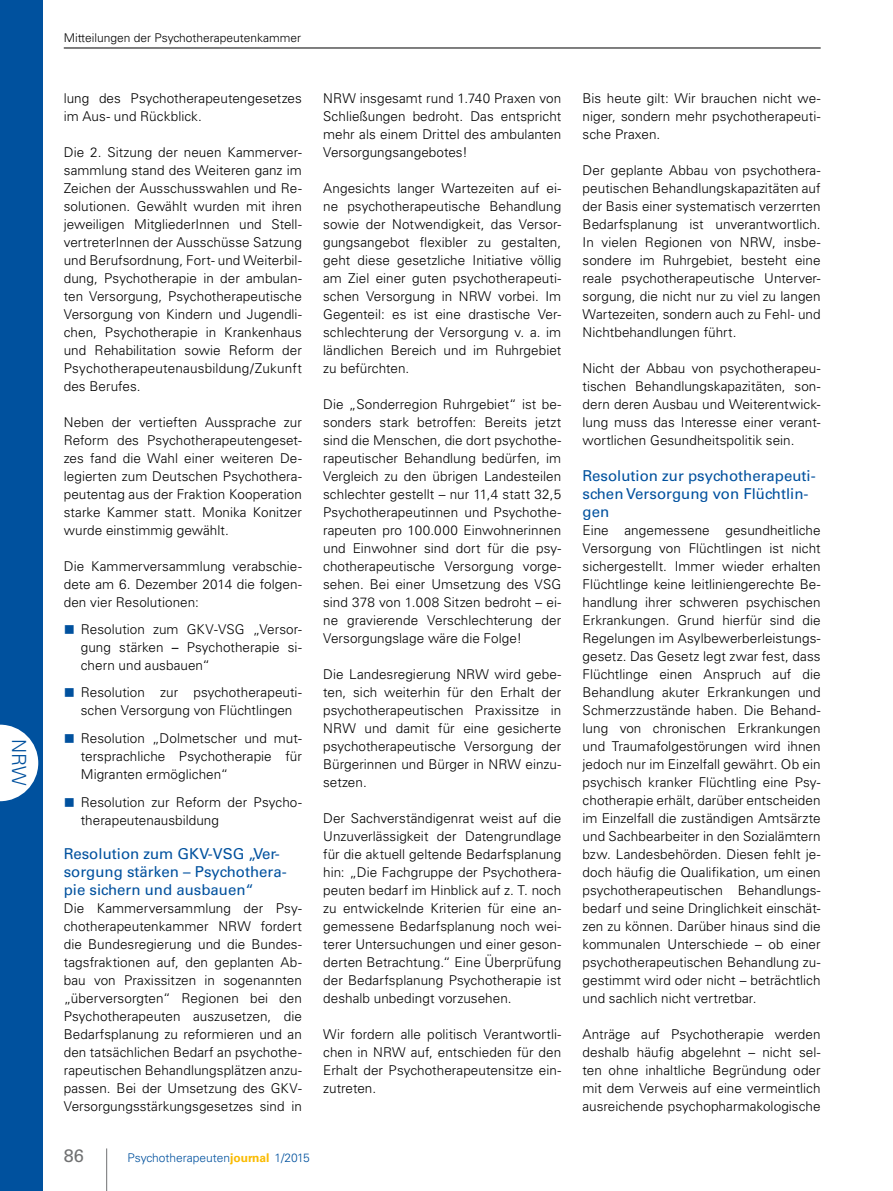
<style>
.page{position:relative;width:893px;height:1191px;background:#fff}
.page>*{position:absolute;margin:0;border:0;box-sizing:border-box;transform-origin:0 0}
.t1{font:300 19.5px "Univers LT Std";color:#00519e}
.t2{font:18px "Univers LT Std";color:#707172}
.t3{font:15px/18px "Univers LT Std";color:#00519e}
.t4{font:300 13.5px/18px "Univers LT Std";letter-spacing:.005em;color:#000;text-align:justify}
.t5{font:300 12px "Univers LT Std";color:#000}
.t6{font:300 12px "Univers LT Std";color:#00519e}
.s1{font-weight:400}
.s2{font-weight:700;color:#fabb00}
</style>
<div class="page">
<hr style="left:106px;top:1148px;width:1px;height:43px;background:#707172">
<hr style="left:64px;top:48px;width:757px;height:1px;background:#000">
<div style="left:0;top:0;width:43px;height:1191px;background:#00519e"></div>
<svg style="left:0;top:724px;width:38px;height:77px"></svg>
<h1 class="t1" style="left:31px;top:738px;width:48px;rotate:90deg">NRW</h1>
<p class="t5" style="left:64px;top:31px;width:239px">Mitteilungen der Psychotherapeutenkammer</p>
<p class="t4" style="left:64px;top:89px;width:240px">lung des Psychotherapeutengesetzes im Aus- und Rückblick.</p>
<p class="t4" style="left:64px;top:143px;width:240px">Die 2. Sitzung der neuen Kammerver&shy;sammlung stand des Weiteren ganz im Zeichen der Ausschusswahlen und Re&shy;solutionen. Gewählt wurden mit ihren jeweiligen MitgliederInnen und Stell&shy;vertreterInnen der Ausschüsse Satzung und Berufsordnung, Fort- und Weiterbil&shy;dung, Psychotherapie in der ambulan&shy;ten Versorgung, Psychotherapeutische Versorgung von Kindern und Jugendli&shy;chen, Psychotherapie in Krankenhaus und Rehabilitation sowie Reform der Psychotherapeutenausbildung/Zukunft des Berufes.</p>
<p class="t4" style="left:64px;top:413px;width:240px">Neben der vertieften Aussprache zur Reform des Psychotherapeutengeset&shy;zes fand die Wahl einer weiteren De&shy;legierten zum Deutschen Psychothera&shy;peutentag aus der Fraktion Kooperation starke Kammer statt. Monika Konitzer wurde einstimmig gewählt.</p>
<p class="t4" style="left:64px;top:557px;width:240px">Die Kammerversammlung verabschie&shy;dete am 6. Dezember 2014 die folgen&shy;den vier Resolutionen:</p>
<p class="t4" style="left:81px;top:620px;width:223px">Resolution zum GKV-VSG „Versor&shy;gung stärken <span class="s1">–</span> Psychotherapie si&shy;chern und ausbauen“</p>
<p class="t4" style="left:81px;top:683px;width:223px">Resolution zur psychotherapeuti&shy;schen Versorgung von Flüchtlingen</p>
<p class="t4" style="left:81px;top:729px;width:223px">Resolution „Dolmetscher und mut&shy;tersprachliche Psychotherapie für Migranten ermöglichen“</p>
<p class="t4" style="left:81px;top:792px;width:223px">Resolution zur Reform der Psycho&shy;therapeutenausbildung</p>
<p class="t3" style="left:64px;top:845px;width:224px">Resolution zum GKV-VSG „Ver&shy;sorgung stärken – Psychothera&shy;pie sichern und ausbauen“</p>
<p class="t4" style="left:64px;top:899px;width:240px">Die Kammerversammlung der Psy&shy;chotherapeutenkammer NRW fordert die Bundesregierung und die Bundes&shy;tagsfraktionen auf, den geplanten Ab&shy;bau von Praxissitzen in sogenannten „überversorgten“ Regionen bei den Psychotherapeuten auszusetzen, die Bedarfsplanung zu reformieren und an den tatsächlichen Bedarf an psychothe&shy;rapeutischen Behandlungsplätzen anzu&shy;passen. Bei der Umsetzung des GKV-Versorgungsstärkungsgesetzes sind in</p>
<p class="t4" style="left:323px;top:89px;width:240px">NRW insgesamt rund 1.740 Praxen von Schließungen bedroht. Das entspricht mehr als einem Drittel des ambulanten Versorgungsangebotes!</p>
<p class="t4" style="left:323px;top:179px;width:240px">Angesichts langer Wartezeiten auf ei&shy;ne psychotherapeutische Behandlung sowie der Notwendigkeit, das Versor&shy;gungsangebot flexibler zu gestalten, geht diese gesetzliche Initiative völlig am Ziel einer guten psychotherapeuti&shy;schen Versorgung in NRW vorbei. Im Gegenteil: es ist eine drastische Ver&shy;schlechterung der Versorgung v. a. im ländlichen Bereich und im Ruhrgebiet zu befürchten.</p>
<p class="t4" style="left:323px;top:395px;width:240px">Die „Sonderregion Ruhrgebiet“ ist be&shy;sonders stark betroffen: Bereits jetzt sind die Menschen, die dort psychothe&shy;rapeutischer Behandlung bedürfen, im Vergleich zu den übrigen Landesteilen schlechter gestellt – nur 11,4 statt 32,5<br>Psychotherapeutinnen und Psychothe&shy;rapeuten pro 100.000 Einwohnerinnen und Einwohner sind dort für die psy&shy;chotherapeutische Versorgung vorge&shy;sehen. Bei einer Umsetzung des VSG sind 378 von 1.008 Sitzen bedroht – ei&shy;ne gravierende Verschlechterung der Versorgungslage wäre die Folge!</p>
<p class="t4" style="left:323px;top:665px;width:240px">Die Landesregierung NRW wird gebe&shy;ten, sich weiterhin für den Erhalt der psychotherapeutischen Praxissitze in NRW und damit für eine gesicherte psychotherapeutische Versorgung der Bürgerinnen und Bürger in NRW einzu&shy;setzen.</p>
<p class="t4" style="left:323px;top:809px;width:240px">Der Sachverständigenrat weist auf die Unzuverlässigkeit der Datengrundlage für die aktuell geltende Bedarfsplanung hin: „Die Fachgruppe der Psychothera&shy;peuten bedarf im Hinblick auf z. T. noch zu entwickelnde Kriterien für eine an&shy;gemessene Bedarfsplanung noch wei&shy;terer Untersuchungen und einer geson&shy;derten Betrachtung.“ Eine Überprüfung der Bedarfsplanung Psychotherapie ist deshalb unbedingt vorzusehen.</p>
<p class="t4" style="left:323px;top:1025px;width:240px">Wir fordern alle politisch Verantwortli&shy;chen in NRW auf, entschieden für den Erhalt der Psychotherapeutensitze ein&shy;zutreten.</p>
<h2 class="t2" style="left:64px;top:1144px;width:22px">86</h2>
<p class="t6" style="left:128px;top:1150px;width:184px">Psychotherapeuten<span class="s2">journal</span> 1/2015</p>
<p class="t4" style="left:583px;top:89px;width:240px">Bis heute gilt: Wir brauchen nicht we&shy;niger, sondern mehr psychotherapeuti&shy;sche Praxen.</p>
<p class="t4" style="left:583px;top:161px;width:240px">Der geplante Abbau von psychothera&shy;peutischen Behandlungskapazitäten auf der Basis einer systematisch verzerrten Bedarfsplanung ist unverantwortlich.<br>In vielen Regionen von NRW, insbe&shy;sondere im Ruhrgebiet, besteht eine reale psychotherapeutische Unterver&shy;sorgung, die nicht nur zu viel zu langen Wartezeiten, sondern auch zu Fehl- und Nichtbehandlungen führt.</p>
<p class="t4" style="left:583px;top:359px;width:240px">Nicht der Abbau von psychotherapeu&shy;tischen Behandlungskapazitäten, son&shy;dern deren Ausbau und Weiterentwick&shy;lung muss das Interesse einer verant&shy;wortlichen Gesundheitspolitik sein.</p>
<p class="t3" style="left:583px;top:467px;width:235px">Resolution zur psychotherapeuti&shy;schen Versorgung von Flüchtlin&shy;gen</p>
<p class="t4" style="left:583px;top:521px;width:240px">Eine angemessene gesundheitliche Versorgung von Flüchtlingen ist nicht sichergestellt. Immer wieder erhalten Flüchtlinge keine leitliniengerechte Be&shy;handlung ihrer schweren psychischen Erkrankungen. Grund hierfür sind die Regelungen im Asylbewerberleistungs&shy;gesetz. Das Gesetz legt zwar fest, dass Flüchtlinge einen Anspruch auf die Behandlung akuter Erkrankungen und Schmerzzustände haben. Die Behand&shy;lung von chronischen Erkrankungen und Traumafolgestörungen wird ihnen jedoch nur im Einzelfall gewährt. Ob ein psychisch kranker Flüchtling eine Psy&shy;chotherapie erhält, darüber entscheiden im Einzelfall die zuständigen Amtsärzte und Sachbearbeiter in den Sozialämtern bzw. Landesbehörden. Diesen fehlt je&shy;doch häufig die Qualifikation, um einen psychotherapeutischen Behandlungs&shy;bedarf und seine Dringlichkeit einschät&shy;zen zu können. Darüber hinaus sind die kommunalen Unterschiede – ob einer psychotherapeutischen Behandlung zu&shy;gestimmt wird oder nicht – beträchtlich und sachlich nicht vertretbar.</p>
<p class="t4" style="left:583px;top:1025px;width:240px">Anträge auf Psychotherapie werden deshalb häufig abgelehnt – nicht sel&shy;ten ohne inhaltliche Begründung oder mit dem Verweis auf eine vermeintlich ausreichende psychopharmakologische</p>
</div>
